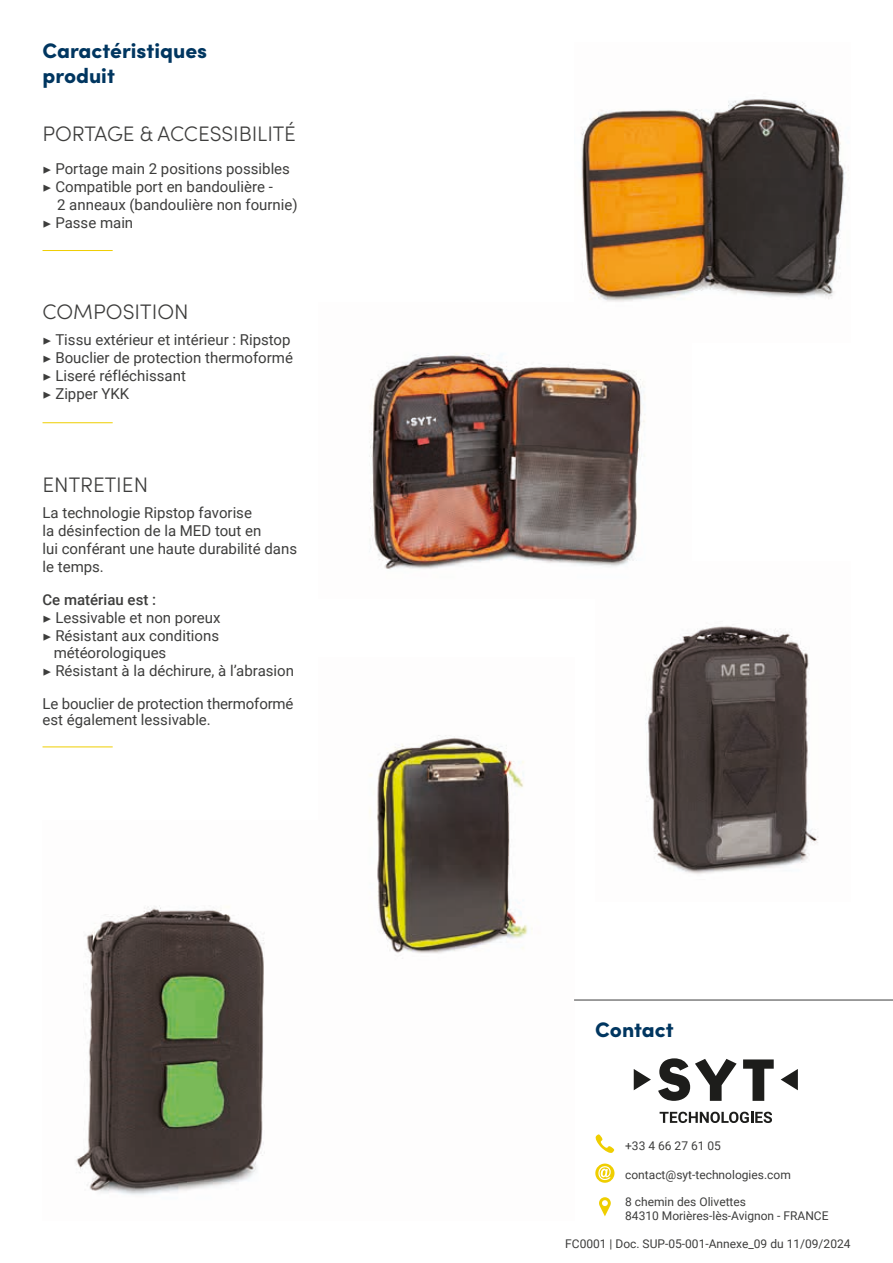
<style>
.page{position:relative;width:893px;height:1263px;background:#fff}
.page>*{position:absolute;margin:0;border:0;box-sizing:border-box;transform-origin:0 0}
.t1{font:300 21px "Sofia Pro";letter-spacing:-.005em;color:#3d3d3c}
.t2{font:900 21px/25.2px "Sofia Pro";color:#003660}
.t3{font:15px/18px "Roboto";color:#3d3d3c}
.t4{font:12px/14.4px "Roboto";color:#3d3d3c}
.s1{font-family:"Minion Pro"}
.s2{font-weight:500}
</style>
<div class="page">
<svg style="left:743px;top:1059px;width:31px;height:42px"></svg>
<svg style="left:634px;top:1069px;width:17px;height:21px"></svg>
<svg style="left:781px;top:1069px;width:17px;height:21px"></svg>
<svg style="left:658px;top:1058px;width:79px;height:43px"></svg>
<svg style="left:660px;top:1112px;width:112px;height:11px"></svg>
<svg style="left:599px;top:1197px;width:12px;height:19px"></svg>
<svg style="left:595px;top:1134px;width:20px;height:19px"></svg>
<svg style="left:595px;top:1163px;width:19px;height:20px"></svg>
<img style="left:645px;top:624px;width:173px;height:250px">
<img style="left:76px;top:906px;width:189px;height:289px">
<hr style="left:43px;top:250px;width:70px;height:1px;background:#efce00">
<hr style="left:43px;top:422px;width:70px;height:1px;background:#efce00">
<hr style="left:43px;top:746px;width:70px;height:1px;background:#efce00">
<img style="left:369px;top:735px;width:164px;height:224px">
<img style="left:369px;top:353px;width:276px;height:217px">
<img style="left:581px;top:99px;width:268px;height:203px">
<hr style="left:574px;top:1000px;width:319px;height:1px;background:#3d3d3c">
<h1 class="t2" style="left:43px;top:36px;width:166px">Caractéristiques produit</h1>
<h1 class="t1" style="left:43px;top:118px;width:255px">PORTAGE &amp; ACCESSIBILITÉ</h1>
<p class="t3" style="left:43px;top:159px;width:249px"><span class="s1">▶</span> Portage main 2 positions possibles <span class="s1">▶</span> Compatible port en bandoulière -</p>
<p class="t3" style="left:43px;top:195px;width:257px;text-indent:15px">2 anneaux (bandoulière non fournie) <span class="s1">▶</span> Passe main</p>
<h1 class="t1" style="left:43px;top:297px;width:148px">COMPOSITION</h1>
<p class="t3" style="left:43px;top:330px;width:252px"><span class="s1">▶</span> Tissu extérieur et intérieur : Ripstop <span class="s1">▶</span> Bouclier de protection thermoformé <span class="s1">▶</span> Liseré réfléchissant<br><span class="s1">▶</span> Zipper YKK</p>
<h1 class="t1" style="left:43px;top:470px;width:107px">ENTRETIEN</h1>
<p class="t3" style="left:43px;top:503px;width:256px">La technologie Ripstop favorise<br>la désinfection de la MED tout en<br>lui conférant une haute durabilité dans le temps.</p>
<p class="t3" style="left:43px;top:590px;width:180px"><span class="s2">Ce matériau est :<br></span><span class="s1">▶</span> Lessivable et non poreux <span class="s1">▶</span> Résistant aux conditions</p>
<p class="t3" style="left:43px;top:643px;width:253px;text-indent:11px">météorologiques<br><span class="s1">▶</span> Résistant à la déchirure, à l’abrasion</p>
<p class="t3" style="left:43px;top:695px;width:253px;line-height:16.5px">Le bouclier de protection thermoformé est également lessivable.</p>
<h1 class="t2" style="left:595px;top:1015px;width:80px">Contact</h1>
<p class="t4" style="left:625px;top:1138px;width:97px">+33 4 66 27 61 05</p>
<p class="t4" style="left:625px;top:1167px;width:167px">contact@syt-technologies.com</p>
<p class="t4" style="left:625px;top:1194px;width:205px">8 chemin des Olivettes<br>84310 Morières-lès-Avignon - FRANCE</p>
<p class="t4" style="left:565px;top:1236px;width:287px">FC0001 | Doc. SUP-05-001-Annexe_09 du 11/09/2024</p>
</div>
